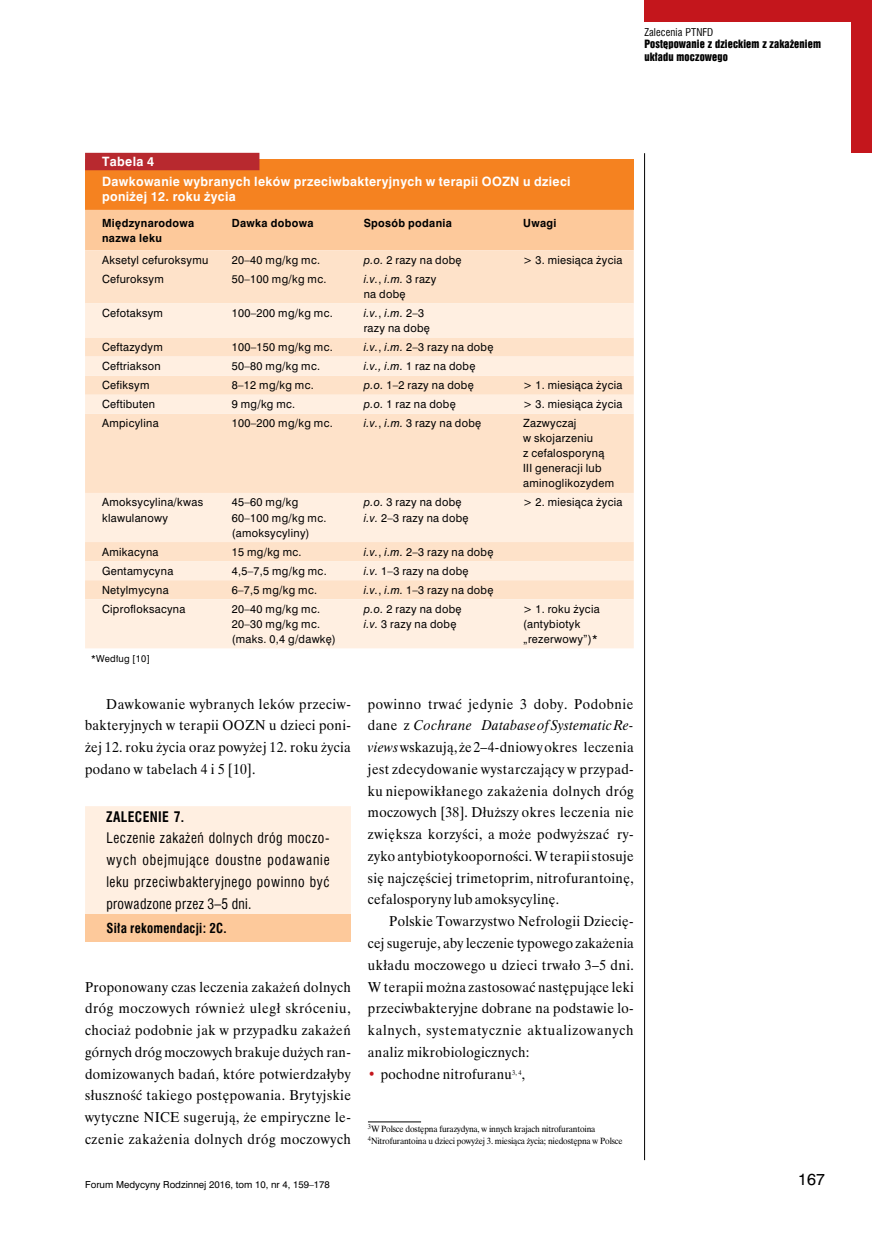
<style>
.page{position:relative;width:872px;height:1234px;background:#fff}
.page>*{position:absolute;margin:0;border:0;box-sizing:border-box;transform-origin:0 0}
.t1{font:15px "Swis 721 PL";color:#000}
.t2{font:14.25px/21.8px "Time Ibis EE";letter-spacing:.025em;color:#000;text-align:justify;scale:.95 1}
.t3{font:14.25px/21.8px "Swis 721 Cn EU";letter-spacing:.045em;color:#000;text-align:justify;scale:.95 1}
.t4{font:700 14.25px "Swis 721 Cn EU";letter-spacing:.025em;color:#000;scale:.95 1}
.t5{font:700 13.5px "Swis 721 Cn EU";letter-spacing:.025em;color:#000;scale:.95 1}
.t6{font:700 12px/20.4px "Swis 721 PL";letter-spacing:.03em;color:#fff}
.t7{font:10.5px/15px "Swis 721 PL";letter-spacing:.03em;color:#000}
.t8{font:700 10.5px/15px "Swis 721 PL";letter-spacing:.03em;color:#000}
.t9{font:10.5px/12.8px "Swis 921 EU";letter-spacing:.01em;color:#000}
.t10{font:10.5px "Swis 721 Cn EU";letter-spacing:.01em;color:#000}
.t11{font:9px/12.3px "Time Ibis EE";letter-spacing:-.02em;color:#000;scale:.95 1}
.t12{font:9px "Swis 721 PL";color:#000}
.t13{font:9px "Swis 721 PL";letter-spacing:.03em;color:#000}
.s1{font-style:italic}
.s2{color:#c4161c}
</style>
<div class="page">
<hr style="left:644px;top:153px;width:1px;height:1006px;background:#000">
<div style="left:644px;top:0;width:228px;height:21px;background:#c4161c"></div>
<div style="left:850px;top:0;width:22px;height:153px;background:#c4161c"></div>
<div style="left:85px;top:160px;width:549px;height:50px;background:#f58220"></div>
<div style="left:85px;top:210px;width:549px;height:40px;background:#fdc99b"></div>
<div style="left:85px;top:250px;width:549px;height:53px;background:#fee2c9"></div>
<svg style="left:85px;top:303px;width:549px;height:345px;background:#fee9d6"></svg>
<div style="left:85px;top:153px;width:174px;height:17px;background:#b8292f"></div>
<div style="left:85px;top:806px;width:266px;height:108px;background:#ffefe1"></div>
<div style="left:85px;top:914px;width:266px;height:27px;background:#fdc99b"></div>
<hr style="left:368px;top:1121px;width:53px;height:1px;background:#000">
<p class="t10" style="left:644px;top:25px;width:70px">Zalecenia PTNFD</p>
<p class="t9" style="left:644px;top:38px;width:178px">Postępowanie z dzieckiem z zakażeniem układu moczowego</p>
<p class="t6" style="left:102px;top:151px;width:470px">Tabela 4<br>Dawkowanie wybranych leków przeciwbakteryjnych w terapii OOZN u dzieci</p>
<p class="t6" style="left:102px;top:186px;width:135px">poniżej 12. roku życia</p>
<p class="t8" style="left:102px;top:215px;width:94px">Międzynarodowa nazwa leku</p>
<p class="t8" style="left:232px;top:215px;width:83px">Dawka dobowa</p>
<p class="t8" style="left:364px;top:215px;width:90px">Sposób podania</p>
<p class="t8" style="left:523px;top:215px;width:35px">Uwagi</p>
<p class="t7" style="left:102px;top:252px;width:108px">Aksetyl cefuroksymu</p>
<p class="t7" style="left:232px;top:252px;width:90px">20–40 mg/kg mc.</p>
<p class="t7" style="left:364px;top:252px;width:99px"><span class="s1">p.o.</span> 2 razy na dobę</p>
<p class="t7" style="left:523px;top:252px;width:101px">&gt; 3. miesiąca życia</p>
<p class="t7" style="left:102px;top:271px;width:63px">Cefuroksym</p>
<p class="t7" style="left:232px;top:271px;width:96px">50–100 mg/kg mc.</p>
<p class="t7" style="left:364px;top:271px;width:74px"><span class="s1">i.v.</span>, <span class="s1">i.m.</span> 3 razy na dobę</p>
<p class="t7" style="left:102px;top:305px;width:62px">Cefotaksym</p>
<p class="t7" style="left:232px;top:305px;width:102px">100–200 mg/kg mc.</p>
<p class="t7" style="left:364px;top:305px;width:68px"><span class="s1">i.v.</span>, <span class="s1">i.m.</span> 2–3 razy na dobę</p>
<p class="t7" style="left:102px;top:339px;width:62px">Ceftazydym</p>
<p class="t7" style="left:232px;top:339px;width:102px">100–150 mg/kg mc.</p>
<p class="t7" style="left:364px;top:339px;width:131px"><span class="s1">i.v.</span>, <span class="s1">i.m.</span> 2–3 razy na dobę</p>
<p class="t7" style="left:102px;top:358px;width:60px">Ceftriakson</p>
<p class="t7" style="left:232px;top:358px;width:90px">50–80 mg/kg mc.</p>
<p class="t7" style="left:364px;top:358px;width:113px"><span class="s1">i.v., i.m.</span> 1 raz na dobę</p>
<p class="t7" style="left:102px;top:377px;width:49px">Cefiksym</p>
<p class="t7" style="left:232px;top:377px;width:83px">8–12 mg/kg mc.</p>
<p class="t7" style="left:364px;top:377px;width:112px"><span class="s1">p.o.</span> 1–2 razy na dobę</p>
<p class="t7" style="left:523px;top:377px;width:101px">&gt; 1. miesiąca życia</p>
<p class="t7" style="left:102px;top:396px;width:55px">Ceftibuten</p>
<p class="t7" style="left:232px;top:396px;width:65px">9 mg/kg mc.</p>
<p class="t7" style="left:364px;top:396px;width:94px"><span class="s1">p.o.</span> 1 raz na dobę</p>
<p class="t7" style="left:523px;top:396px;width:101px">&gt; 3. miesiąca życia</p>
<p class="t7" style="left:102px;top:415px;width:58px">Ampicylina</p>
<p class="t7" style="left:232px;top:415px;width:102px">100–200 mg/kg mc.</p>
<p class="t7" style="left:364px;top:415px;width:119px"><span class="s1">i.v.</span>, <span class="s1">i.m.</span> 3 razy na dobę</p>
<p class="t7" style="left:523px;top:415px;width:92px">Zazwyczaj<br>w skojarzeniu<br>z cefalosporyną<br>III generacji lub aminoglikozydem</p>
<p class="t7" style="left:102px;top:495px;width:103px">Amoksycylina/kwas klawulanowy</p>
<p class="t7" style="left:232px;top:494px;width:96px">45–60 mg/kg<br>60–100 mg/kg mc. (amoksycyliny)</p>
<p class="t7" style="left:364px;top:495px;width:106px"><span class="s1">p.o.</span> 3 razy na dobę <span class="s1">i.v.</span> 2–3 razy na dobę</p>
<p class="t7" style="left:523px;top:494px;width:101px">&gt; 2. miesiąca życia</p>
<p class="t7" style="left:102px;top:544px;width:58px">Amikacyna</p>
<p class="t7" style="left:232px;top:544px;width:71px">15 mg/kg mc.</p>
<p class="t7" style="left:364px;top:544px;width:131px"><span class="s1">i.v.</span>, <span class="s1">i.m.</span> 2–3 razy na dobę</p>
<p class="t7" style="left:102px;top:563px;width:73px">Gentamycyna</p>
<p class="t7" style="left:232px;top:563px;width:96px">4,5–7,5 mg/kg mc.</p>
<p class="t7" style="left:364px;top:563px;width:106px"><span class="s1">i.v.</span> 1–3 razy na dobę</p>
<p class="t7" style="left:102px;top:582px;width:68px">Netylmycyna</p>
<p class="t7" style="left:232px;top:582px;width:87px">6–7,5 mg/kg mc.</p>
<p class="t7" style="left:364px;top:582px;width:131px"><span class="s1">i.v.</span>, <span class="s1">i.m.</span> 1–3 razy na dobę</p>
<p class="t7" style="left:102px;top:601px;width:85px">Ciprofloksacyna</p>
<p class="t7" style="left:232px;top:601px;width:106px">20–40 mg/kg mc.<br>20–30 mg/kg mc. (maks. 0,4 g/dawkę)</p>
<p class="t7" style="left:364px;top:601px;width:99px"><span class="s1">p.o.</span> 2 razy na dobę <span class="s1">i.v.</span> 3 razy na dobę</p>
<p class="t7" style="left:523px;top:601px;width:78px">&gt; 1. roku życia (antybiotyk „rezerwowy”)*</p>
<p class="t13" style="left:91px;top:652px;width:60px">*Według [10]</p>
<p class="t2" style="left:85px;top:692px;width:281px;text-indent:21px">Dawkowanie wybranych leków przeciw&shy;bakteryjnych w terapii OOZN u dzieci poni&shy;żej 12. roku życia oraz powyżej 12. roku życia podano w tabelach 4 i 5 [10].</p>
<p class="t4" style="left:106px;top:808px;width:84px">ZALECENIE 7.</p>
<p class="t3" style="left:106px;top:827px;width:237px">Leczenie zakażeń dolnych dróg moczo&shy;wych obejmujące doustne podawanie leku przeciwbakteryjnego powinno być prowadzone przez 3–5 dni.</p>
<p class="t5" style="left:106px;top:919px;width:128px">Siła rekomendacji: 2C.</p>
<p class="t2" style="left:85px;top:975px;width:281px">Proponowany czas leczenia zakażeń dolnych dróg moczowych również uległ skróceniu, chociaż podobnie jak w przypadku zakażeń górnych dróg moczowych brakuje dużych ran&shy;domizowanych badań, które potwierdzałyby słuszność takiego postępowania. Brytyjskie wytyczne NICE sugerują, że empiryczne le&shy;czenie zakażenia dolnych dróg moczowych</p>
<p class="t2" style="left:368px;top:692px;width:281px">powinno trwać jedynie 3 doby. Podobnie dane z <span class="s1">Cochrane Database of Systematic Re&shy;views</span> wskazują, że 2–4-dniowy okres leczenia jest zdecydowanie wystarczający w przypad&shy;ku niepowikłanego zakażenia dolnych dróg moczowych [38]. Dłuższy okres leczenia nie zwiększa korzyści, a może podwyższać ry&shy;zyko antybiotykooporności. W terapii stosuje się najczęściej trimetoprim, nitrofurantoinę, cefalosporyny lub amoksycylinę.</p>
<p class="t2" style="left:368px;top:910px;width:281px;text-indent:21px">Polskie Towarzystwo Nefrologii Dziecię&shy;cej sugeruje, aby leczenie typowego zakażenia układu moczowego u dzieci trwało 3–5 dni.<br>W terapii można zastosować następujące leki przeciwbakteryjne dobrane na podstawie lo&shy;kalnych, systematycznie aktualizowanych analiz mikrobiologicznych:</p>
<p class="t2" style="left:368px;top:1062px;width:167px"><span class="s2">•</span> pochodne nitrofuranu<sup>3,</sup> <sup>4</sup>,</p>
<p class="t11" style="left:368px;top:1122px;width:270px"><sup>3</sup>W Polsce dostępna furazydyna, w innych krajach nitrofurantoina<br><sup>4</sup>Nitrofurantoina u dzieci powyżej 3. miesiąca życia; niedostępna w Polsce</p>
<p class="t12" style="left:85px;top:1178px;width:246px">Forum Medycyny Rodzinnej 2016, tom 10, nr 4, 159–178</p>
<p class="t1" style="left:798px;top:1169px;width:29px">167</p>
</div>
